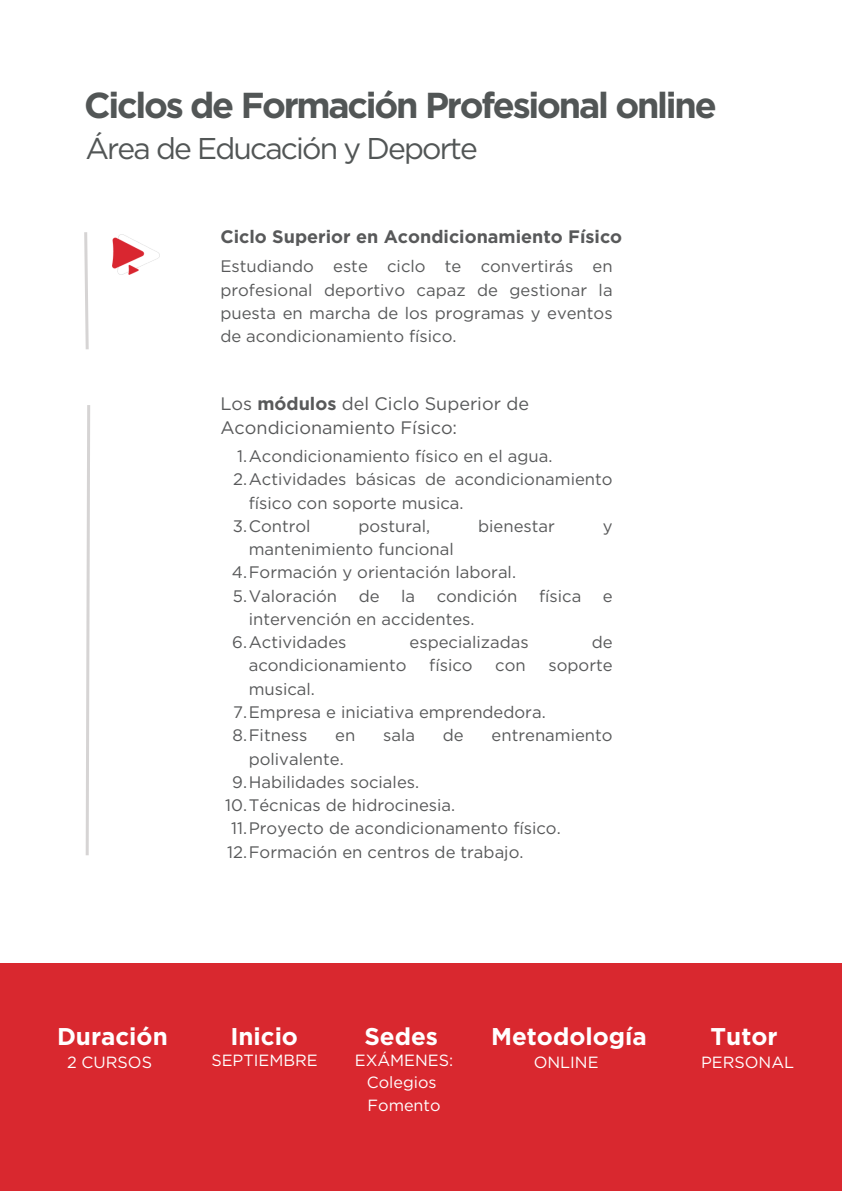
<style>
.page{position:relative;width:842px;height:1191px;background:#fff}
.page>*{position:absolute;margin:0;border:0;box-sizing:border-box;transform-origin:0 0}
.t1{font:700 36px "Gotham";letter-spacing:-.06em;color:#525656}
.t2{font:30px "Gotham";letter-spacing:-.06em;color:#525656}
.t3{font:700 24.2px "Gotham";color:#fff}
.t4{font:18px/24.8px "Gotham";color:#58595a}
.t5{font:700 18px "Gotham";color:#58595a}
.t6{font:16.7px/23.2px "Gotham";color:#58595a;text-align:justify}
.t7{font:16.2px "Gotham";color:#fff}
.s1{font-weight:700}
</style>
<div class="page">
<div style="left:0;top:963px;width:842px;height:227px;background:#d9282f"></div>
<svg style="left:84px;top:232px;width:5px;height:118px"></svg>
<svg style="left:85px;top:405px;width:5px;height:451px"></svg>
<img style="left:113px;top:234px;width:47px;height:41px">
<h1 class="t1" style="left:84px;top:84px;width:634px">Ciclos de Formación Profesional online</h1>
<h2 class="t2" style="left:85px;top:130px;width:394px">Área de Educación y Deporte</h2>
<p class="t5" style="left:220px;top:226px;width:403px">Ciclo Superior en Acondicionamiento Físico</p>
<p class="t6" style="left:220px;top:255px;width:394px">Estudiando este ciclo te convertirás en profesional deportivo capaz de gestionar la puesta en marcha de los programas y eventos de acondicionamiento físico.</p>
<h6 class="t4" style="left:220px;top:390px;width:310px">Los <span class="s1">módulos</span> del Ciclo Superior de<br>Acondicionamiento Físico:</h6>
<p class="t6" style="left:237px;top:444px;width:317px">1.Acondicionamiento físico en el agua.</p>
<h3 class="t6" style="left:249px;top:467px;width:365px;text-indent:-16px">2.Actividades básicas de acondicionamiento físico con soporte musica.</h3>
<h6 class="t6" style="left:233px;top:514px;width:79px">3.Control</h6>
<h6 class="t6" style="left:358px;top:514px;width:73px">postural,</h6>
<h6 class="t6" style="left:478px;top:514px;width:78px">bienestar</h6>
<h6 class="t6" style="left:603px;top:514px;width:11px">y</h6>
<h6 class="t6" style="left:249px;top:537px;width:207px">mantenimiento funcional</h6>
<h3 class="t6" style="left:232px;top:560px;width:286px">4.Formación y orientación laboral.</h3>
<h6 class="t6" style="left:233px;top:584px;width:106px">5.Valoración</h6>
<h6 class="t6" style="left:359px;top:584px;width:22px">de</h6>
<h6 class="t6" style="left:401px;top:584px;width:16px">la</h6>
<h6 class="t6" style="left:437px;top:584px;width:82px">condición</h6>
<h6 class="t6" style="left:539px;top:584px;width:44px">física</h6>
<h6 class="t6" style="left:603px;top:584px;width:11px">e</h6>
<h6 class="t6" style="left:249px;top:607px;width:227px">intervención en accidentes.</h6>
<h3 class="t6" style="left:232px;top:630px;width:116px">6.Actividades</h3>
<h3 class="t6" style="left:410px;top:630px;width:121px">especializadas</h3>
<h3 class="t6" style="left:592px;top:630px;width:22px">de</h3>
<h3 class="t6" style="left:249px;top:653px;width:159px">acondicionamiento</h3>
<h3 class="t6" style="left:429px;top:653px;width:45px">físico</h3>
<h3 class="t6" style="left:495px;top:653px;width:32px">con</h3>
<h3 class="t6" style="left:548px;top:653px;width:66px">soporte</h3>
<h3 class="t6" style="left:249px;top:677px;width:68px">musical.</h3>
<p class="t6" style="left:233px;top:700px;width:314px">7.Empresa e iniciativa emprendedora.</p>
<p class="t6" style="left:232px;top:723px;width:76px">8.Fitness</p>
<p class="t6" style="left:335px;top:723px;width:22px">en</p>
<p class="t6" style="left:383px;top:723px;width:33px">sala</p>
<p class="t6" style="left:443px;top:723px;width:22px">de</p>
<p class="t6" style="left:492px;top:723px;width:123px">entrenamiento</p>
<p class="t6" style="left:249px;top:746px;width:97px">polivalente.</p>
<p class="t6" style="left:232px;top:770px;width:188px">9.Habilidades sociales.</p>
<h3 class="t6" style="left:225px;top:793px;width:232px">10.Técnicas de hidrocinesia.</h3>
<h6 class="t6" style="left:231px;top:816px;width:331px">11.Proyecto de acondicionamento físico.</h6>
<h3 class="t6" style="left:227px;top:839px;width:298px">12.Formación en centros de trabajo.</h3>
<p class="t3" style="left:57px;top:1021px;width:112px">Duración</p>
<h4 class="t3" style="left:230px;top:1021px;width:69px">Inicio</h4>
<h5 class="t3" style="left:364px;top:1021px;width:75px">Sedes</h5>
<h5 class="t3" style="left:491px;top:1021px;width:157px">Metodología</h5>
<p class="t7" style="left:67px;top:1052px;width:87px">2 CURSOS</p>
<p class="t3" style="left:711px;top:1021px;width:68px">Tutor</p>
<p class="t7" style="left:211px;top:1049px;width:108px">SEPTIEMBRE</p>
<p class="t7" style="left:355px;top:1049px;width:100px">EXÁMENES:</p>
<p class="t7" style="left:367px;top:1072px;width:71px">Colegios</p>
<p class="t7" style="left:368px;top:1094px;width:75px">Fomento</p>
<p class="t7" style="left:534px;top:1052px;width:66px">ONLINE</p>
<p class="t7" style="left:701px;top:1052px;width:95px">PERSONAL</p>
</div>
